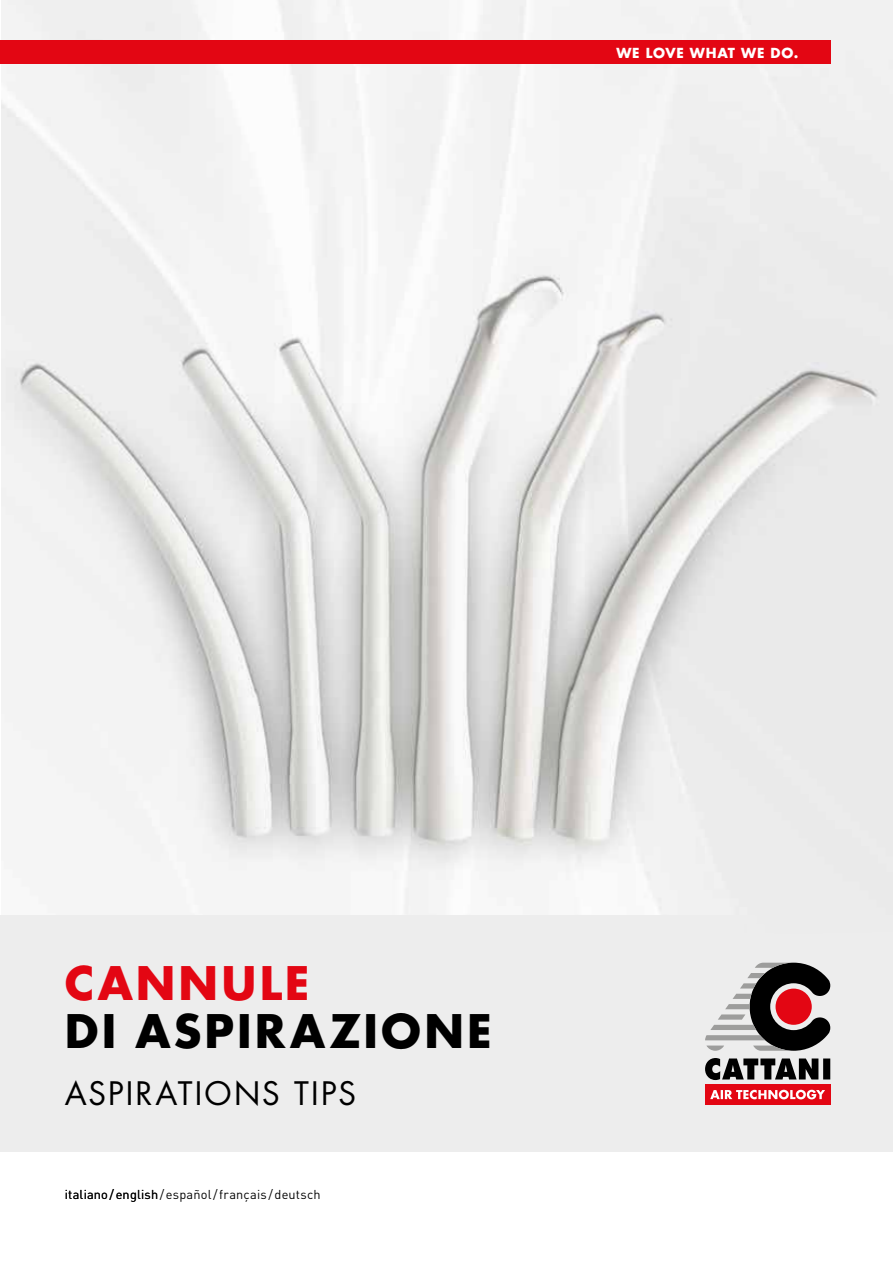
<style>
.page{position:relative;width:893px;height:1263px;background:#fff}
.page>*{position:absolute;margin:0;border:0;box-sizing:border-box;transform-origin:0 0}
.t1{font:700 45px "Futura LT Pro";letter-spacing:.07em;color:#000}
.t2{font:700 45px "Futura LT Pro";letter-spacing:.07em;color:#e30613}
.t3{font:31.5px "Futura LT Pro";letter-spacing:.065em;color:#000}
.t4{font:700 13.5px "Futura LT Pro";letter-spacing:.06em;color:#fff}
.t5{font:12.75px "DINOT";letter-spacing:.015em;color:#000}
</style>
<div class="page">
<img style="left:1px;top:0;width:892px;height:915px">
<div style="left:0;top:915px;width:893px;height:237px;background:#ededed"></div>
<svg style="left:705px;top:1058px;width:125px;height:22px"></svg>
<div style="left:705px;top:1084px;width:125px;height:20px;background:#e30613"></div>
<svg style="left:710px;top:1090px;width:115px;height:9px"></svg>
<svg style="left:705px;top:963px;width:125px;height:88px"></svg>
<div style="left:0;top:40px;width:830px;height:24px;background:#e30613"></div>
<p class="t4" style="left:616px;top:42px;width:184px">WE LOVE WHAT WE DO.</p>
<h1 class="t2" style="left:65px;top:948px;width:246px">CANNULE</h1>
<h1 class="t1" style="left:65px;top:996px;width:429px">DI ASPIRAZIONE</h1>
<h2 class="t3" style="left:65px;top:1071px;width:293px">ASPIRATIONS TIPS</h2>
<p class="t5" style="left:65px;top:1185px;width:257px">italiano/english/español/français/deutsch</p>
</div>
